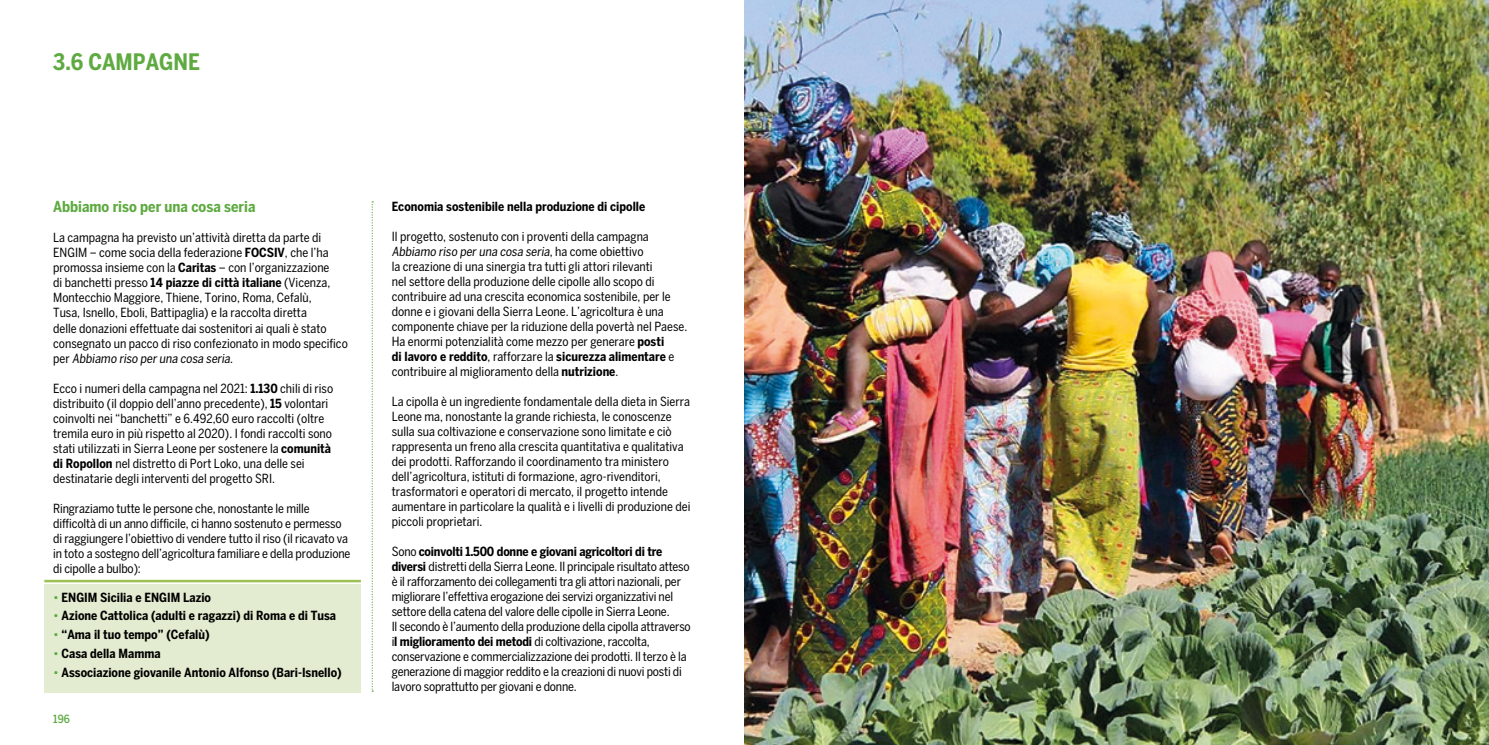
<style>
.page{position:relative;width:1489px;height:745px;background:#fff}
.page>*{position:absolute;margin:0;border:0;box-sizing:border-box;transform-origin:0 0}
.t1{font:700 condensed 22.5px "Benton Sans";color:#5eaa41}
.t2{font:700 condensed 15px "Benton Sans";color:#5eaa41}
.t3{font:condensed 12.5px/15px "Benton Sans";color:#000}
.t4{font:700 condensed 12.5px "Benton Sans";color:#000}
.t5{font:500 condensed 11.25px "Benton Sans";color:#5eaa41}
.s1{font-weight:700}
.s2{font-weight:500;color:#5eaa41}
</style>
<div class="page">
<svg style="left:371px;top:201px;width:2px;height:490px"></svg>
<div style="left:44px;top:583px;width:317px;height:109px;background:#e3ecd0"></div>
<hr style="left:44px;top:579px;width:317px;height:3px;background:#9bc152">
<img style="left:744px;top:0;width:744px;height:744px">
<h1 class="t1" style="left:53px;top:48px;width:148px">3.6 CAMPAGNE</h1>
<p class="t2" style="left:53px;top:198px;width:204px">Abbiamo riso per una cosa seria</p>
<p class="t3" style="left:53px;top:230px;width:296px">La campagna ha previsto un’attività diretta da parte di ENGIM – come socia della federazione <span class="s1">FOCSIV</span>, che l’ha promossa insieme con la <span class="s1">Caritas</span> – con l’organizzazione<br>di banchetti presso <span class="s1">14 piazze di città italiane</span> (Vicenza, Montecchio Maggiore, Thiene, Torino, Roma, Cefalù,<br>Tusa, Isnello, Eboli, Battipaglia) e la raccolta diretta<br>delle donazioni effettuate dai sostenitori ai quali è stato consegnato un pacco di riso confezionato in modo specifico p e r Abbiamo riso per una cosa seria.</p>
<p class="t3" style="left:53px;top:380px;width:281px">Ecco i numeri della campagna nel 2021: <span class="s1">1.130</span> chili di riso distribuito (il doppio dell’anno precedente), <span class="s1">15</span> volontari coinvolti nei “banchetti” e 6.492,60 euro raccolti (oltre tremila euro in più rispetto al 2020). I fondi raccolti sono stati utilizzati in Sierra Leone per sostenere la <span class="s1">comunità di Ropollon</span> nel distretto di Port Loko, una delle sei destinatarie degli interventi del progetto SRI.</p>
<p class="t3" style="left:53px;top:500px;width:299px">Ringraziamo tutte le persone che, nonostante le mille difficoltà di un anno difficile, ci hanno sostenuto e permesso di raggiungere l’obiettivo di vendere tutto il riso (il ricavato va in toto a sostegno dell’agricoltura familiare e della produzione di cipolle a bulbo):</p>
<p class="t4" style="left:53px;top:589px;width:159px"><span class="s2">•</span> ENGIM Sicilia e ENGIM Lazio</p>
<p class="t4" style="left:53px;top:608px;width:284px"><span class="s2">•</span> Azione Cattolica (adulti e ragazzi) di Roma e di Tusa</p>
<p class="t4" style="left:53px;top:626px;width:158px"><span class="s2">•</span> “Ama il tuo tempo” (Cefalù)</p>
<p class="t4" style="left:53px;top:645px;width:109px"><span class="s2">•</span> Casa della Mamma</p>
<p class="t4" style="left:53px;top:664px;width:290px"><span class="s2">•</span> Associazione giovanile Antonio Alfonso (Bari-Isnello)</p>
<p class="t5" style="left:53px;top:711px;width:18px">196</p>
<p class="t4" style="left:392px;top:198px;width:255px">Economia sostenibile nella produzione di cipolle</p>
<p class="t3" style="left:392px;top:228px;width:297px">Il progetto, sostenuto con i proventi della campagna Abbiamo riso per una cosa seria, h a c o m e o b i ett i vo<br>la creazione di una sinergia tra tutti gli attori rilevanti<br>nel settore della produzione delle cipolle allo scopo di contribuire ad una crescita economica sostenibile, per le donne e i giovani della Sierra Leone. L’agricoltura è una componente chiave per la riduzione della povertà nel Paese.<br>Ha enormi potenzialità come mezzo per generare <span class="s1">posti<br>di lavoro e reddito</span>, rafforzare la <span class="s1">sicurezza alimentare</span> e contribuire al miglioramento della <span class="s1">nutrizione</span>.</p>
<p class="t3" style="left:392px;top:393px;width:300px">La cipolla è un ingrediente fondamentale della dieta in Sierra Leone ma, nonostante la grande richiesta, le conoscenze sulla sua coltivazione e conservazione sono limitate e ciò rappresenta un freno alla crescita quantitativa e qualitativa dei prodotti. Rafforzando il coordinamento tra ministero dell’agricoltura, istituti di formazione, agro-rivenditori, trasformatori e operatori di mercato, il progetto intende aumentare in particolare la qualità e i livelli di produzione dei piccoli proprietari.</p>
<p class="t3" style="left:392px;top:543px;width:300px">Sono <span class="s1">coinvolti 1.500 donne e giovani agricoltori di tre diversi</span> distretti della Sierra Leone. Il principale risultato atteso è il rafforzamento dei collegamenti tra gli attori nazionali, per migliorare l’effettiva erogazione dei servizi organizzativi nel settore della catena del valore delle cipolle in Sierra Leone.<br>Il secondo è l’aumento della produzione della cipolla attraverso i<span class="s1">l miglioramento dei metodi</span> di coltivazione, raccolta, conservazione e commercializzazione dei prodotti. Il terzo è la generazione di maggior reddito e la creazioni di nuovi posti di lavoro soprattutto per giovani e donne.</p>
</div>
